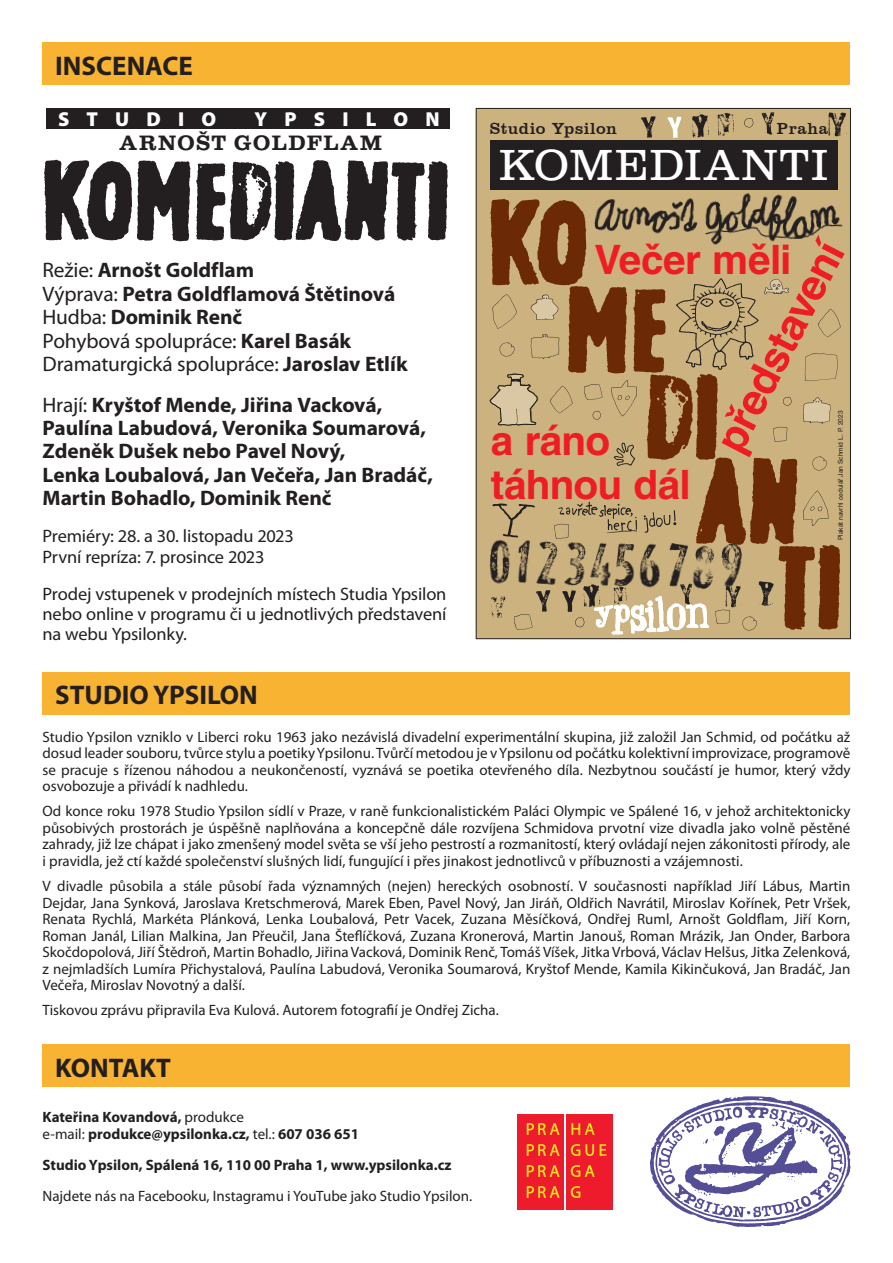
<style>
.page{position:relative;width:893px;height:1263px;background:#fff}
.page>*{position:absolute;margin:0;border:0;box-sizing:border-box;transform-origin:0 0}
.t1{font:300 45px "Clarendon TOT";letter-spacing:.03em;color:#fff}
.t2{font:700 42.45px "Helvetica CE";color:#ee1d23}
.t3{font:700 40.5px/43.8px "Helvetica CE";letter-spacing:-.02em;color:#ee1d23}
.t4{font:700 27px "Myriad Pro";color:#231f20}
.t5{font:700 21.6px "Clarendon TOT";letter-spacing:.06em;color:#231f20}
.t6{font:700 21px/23.5px "Myriad Pro";letter-spacing:-.005em;color:#231f20}
.t7{font:900 20.25px "Myriad Pro";letter-spacing:.85em;color:#fff}
.t8{font:18px/20.2px "Myriad Pro";letter-spacing:-.01em;color:#231f20}
.t9{font:16.5px "Clarendon BT";letter-spacing:.03em;color:#231f20}
.t10{font:15px/16.5px "Myriad Pro";color:#231f20;text-align:justify}
.t11{font:700 15px/16.5px "Myriad Pro";color:#231f20}
.t12{font:6.6px "Helvetica CE";color:#231f20}
.s1{font-weight:400}
</style>
<div class="page">
<div style="left:43px;top:43px;width:807px;height:42px;background:#f9b332"></div>
<div style="left:43px;top:672px;width:807px;height:42px;background:#f9b332"></div>
<div style="left:43px;top:1045px;width:807px;height:42px;background:#f9b332"></div>
<div style="left:476px;top:108px;width:374px;height:531px;background:#cbb27f"></div>
<div style="left:490px;top:140px;width:348px;height:50px;background:#231f20"></div>
<img style="left:594px;top:193px;width:249px;height:52px">
<img style="left:490px;top:199px;width:97px;height:87px">
<img style="left:778px;top:544px;width:62px;height:86px">
<img style="left:566px;top:281px;width:100px;height:93px">
<img style="left:645px;top:368px;width:73px;height:92px">
<img style="left:696px;top:456px;width:103px;height:89px">
<img style="left:491px;top:602px;width:82px;height:16px">
<img style="left:641px;top:116px;width:15px;height:22px">
<img style="left:828px;top:112px;width:19px;height:25px">
<img style="left:761px;top:112px;width:14px;height:23px">
<img style="left:489px;top:539px;width:24px;height:64px">
<img style="left:692px;top:112px;width:42px;height:26px">
<img style="left:667px;top:116px;width:15px;height:22px">
<img style="left:725px;top:571px;width:64px;height:51px">
<img style="left:584px;top:602px;width:8px;height:5px">
<img style="left:518px;top:523px;width:234px;height:79px">
<img style="left:667px;top:278px;width:92px;height:100px">
<img style="left:499px;top:342px;width:16px;height:15px">
<img style="left:812px;top:456px;width:15px;height:15px">
<img style="left:741px;top:610px;width:21px;height:21px">
<img style="left:818px;top:309px;width:23px;height:29px">
<img style="left:550px;top:385px;width:23px;height:29px">
<img style="left:783px;top:396px;width:9px;height:10px">
<img style="left:592px;top:410px;width:9px;height:10px">
<img style="left:572px;top:614px;width:13px;height:14px">
<img style="left:492px;top:294px;width:25px;height:35px">
<img style="left:530px;top:334px;width:30px;height:25px">
<img style="left:530px;top:294px;width:29px;height:26px">
<img style="left:489px;top:373px;width:50px;height:53px">
<img style="left:584px;top:384px;width:19px;height:16px">
<img style="left:550px;top:523px;width:24px;height:20px">
<img style="left:715px;top:606px;width:20px;height:18px">
<img style="left:773px;top:426px;width:15px;height:16px">
<img style="left:803px;top:397px;width:28px;height:27px">
<img style="left:797px;top:485px;width:32px;height:43px">
<img style="left:611px;top:380px;width:26px;height:37px">
<img style="left:804px;top:353px;width:34px;height:28px">
<img style="left:492px;top:503px;width:48px;height:36px">
<img style="left:511px;top:612px;width:24px;height:18px">
<img style="left:613px;top:432px;width:35px;height:34px">
<img style="left:764px;top:278px;width:25px;height:17px">
<img style="left:744px;top:118px;width:10px;height:10px">
<img style="left:556px;top:501px;width:125px;height:34px">
<img style="left:592px;top:594px;width:117px;height:41px">
<svg style="left:649px;top:1096px;width:202px;height:131px"></svg>
<div style="left:517px;top:1114px;width:47px;height:95px;background:#ee1b2c"></div>
<div style="left:566px;top:1114px;width:47px;height:95px;background:#ee1b2c"></div>
<svg style="left:527px;top:1123px;width:33px;height:12px"></svg>
<svg style="left:571px;top:1123px;width:24px;height:12px"></svg>
<svg style="left:527px;top:1144px;width:33px;height:12px"></svg>
<svg style="left:571px;top:1144px;width:23px;height:12px"></svg>
<svg style="left:600px;top:1144px;width:6px;height:12px"></svg>
<svg style="left:527px;top:1165px;width:33px;height:12px"></svg>
<svg style="left:571px;top:1165px;width:24px;height:12px"></svg>
<svg style="left:527px;top:1186px;width:33px;height:12px"></svg>
<svg style="left:571px;top:1186px;width:9px;height:12px"></svg>
<div style="left:47px;top:108px;width:403px;height:21px;background:#231f20"></div>
<img style="left:44px;top:159px;width:404px;height:83px">
<h3 class="t4" style="left:55px;top:48px;width:139px">INSCENACE</h3>
<h3 class="t7" style="left:58px;top:108px;width:160px">STUDIO</h3>
<h3 class="t7" style="left:255px;top:108px;width:187px">YPSILON</h3>
<h3 class="t5" style="left:119px;top:131px;width:264px">ARNOŠT GOLDFLAM</h3>
<h3 class="t6" style="left:43px;top:258px;width:367px"><span class="s1">Režie:</span> Arnošt Goldflam<br><span class="s1">Výprava:</span> Petra Goldflamová Štětinová<br><span class="s1">Hudba:</span> Dominik Renč<br><span class="s1">Pohybová spolupráce:</span> Karel Basák<br><span class="s1">Dramaturgická spolupráce:</span> Jaroslav Etlík</h3>
<h3 class="t6" style="left:43px;top:392px;width:392px"><span class="s1">Hrají:</span> Kryštof Mende, Jiřina Vacková, Paulína Labudová, Veronika Soumarová, Zdeněk Dušek nebo Pavel Nový,<br>Lenka Loubalová, Jan Večeřa, Jan Bradáč, Martin Bohadlo, Dominik Renč</h3>
<p class="t8" style="left:43px;top:526px;width:253px">Premiéry: 28. a 30. listopadu 2023<br>První repríza: 7. prosince 2023</p>
<p class="t8" style="left:43px;top:583px;width:405px;text-align:justify">Prodej vstupenek v prodejních místech Studia Ypsilon nebo online v programu či u jednotlivých představení na webu Ypsilonky.</p>
<h3 class="t4" style="left:55px;top:677px;width:204px">STUDIO YPSILON</h3>
<p class="t9" style="left:490px;top:118px;width:128px">Studio Ypsilon</p>
<p class="t9" style="left:777px;top:118px;width:53px">Praha</p>
<h1 class="t1" style="left:499px;top:139px;width:331px">KOMEDIANTI</h1>
<h2 class="t2" style="left:706px;top:438px;width:232px;rotate:-63deg">představení</h2>
<h3 class="t3" style="left:594px;top:237px;width:199px">Večer měli</h3>
<p class="t12" style="left:837px;top:540px;width:131px;rotate:-90deg">Plakát navrhl cedulář Jan Schmid L. P. 2023</p>
<h3 class="t3" style="left:491px;top:419px;width:201px">a ráno táhnou dál</h3>
<p class="t10" style="left:43px;top:728px;width:809px">Studio Ypsilon vzniklo v Liberci roku 1963 jako nezávislá divadelní experimentální skupina, již založil Jan Schmid, od počátku až dosud leader souboru, tvůrce stylu a poetiky Ypsilonu. Tvůrčí metodou je v Ypsilonu od počátku kolektivní improvizace, programově se pracuje s řízenou náhodou a neukončeností, vyznává se poetika otevřeného díla. Nezbytnou součástí je humor, který vždy osvobozuje a přivádí k nadhledu.</p>
<p class="t10" style="left:43px;top:803px;width:809px">Od konce roku 1978 Studio Ypsilon sídlí v Praze, v raně funkcionalistickém Paláci Olympic ve Spálené 16, v jehož architektonicky působivých prostorách je úspěšně naplňována a koncepčně dále rozvíjena Schmidova prvotní vize divadla jako volně pěstěné zahrady, již lze chápat i jako zmenšený model světa se vší jeho pestrostí a rozmanitostí, který ovládají nejen zákonitosti přírody, ale i pravidla, jež ctí každé společenství slušných lidí, fungující i přes jinakost jednotlivců v příbuznosti a vzájemnosti.</p>
<p class="t10" style="left:43px;top:877px;width:809px">V divadle působila a stále působí řada významných (nejen) hereckých osobností. V současnosti například Jiří Lábus, Martin Dejdar, Jana Synková, Jaroslava Kretschmerová, Marek Eben, Pavel Nový, Jan Jiráň, Oldřich Navrátil, Miroslav Kořínek, Petr Vršek, Renata Rychlá, Markéta Plánková, Lenka Loubalová, Petr Vacek, Zuzana Měsíčková, Ondřej Ruml, Arnošt Goldflam, Jiří Korn, Roman Janál, Lilian Malkina, Jan Přeučil, Jana Šteflíčková, Zuzana Kronerová, Martin Janouš, Roman Mrázik, Jan Onder, Barbora Skočdopolová, Jiří Štědroň, Martin Bohadlo, Jiřina Vacková, Dominik Renč, Tomáš Víšek, Jitka Vrbová, Václav Helšus, Jitka Zelenková, z nejmladších Lumíra Přichystalová, Paulína Labudová, Veronika Soumarová, Kryštof Mende, Kamila Kikinčuková, Jan Bradáč, Jan Večeřa, Miroslav Novotný a další.</p>
<p class="t10" style="left:43px;top:1001px;width:458px">Tiskovou zprávu připravila Eva Kulová. Autorem fotografií je Ondřej Zicha.</p>
<h3 class="t4" style="left:55px;top:1050px;width:117px">KONTAKT</h3>
<p class="t11" style="left:43px;top:1108px;width:318px">Kateřina Kovandová, <span class="s1">produkce<br>e-mail:</span> produkce@ypsilonka.cz, <span class="s1">tel.:</span> 607 036 651</p>
<p class="t11" style="left:43px;top:1156px;width:411px">Studio Ypsilon, Spálená 16, 110 00 Praha 1, www.ypsilonka.cz</p>
<p class="t10" style="left:43px;top:1188px;width:431px">Najdete nás na Facebooku, Instagramu i YouTube jako Studio Ypsilon.</p>
</div>
